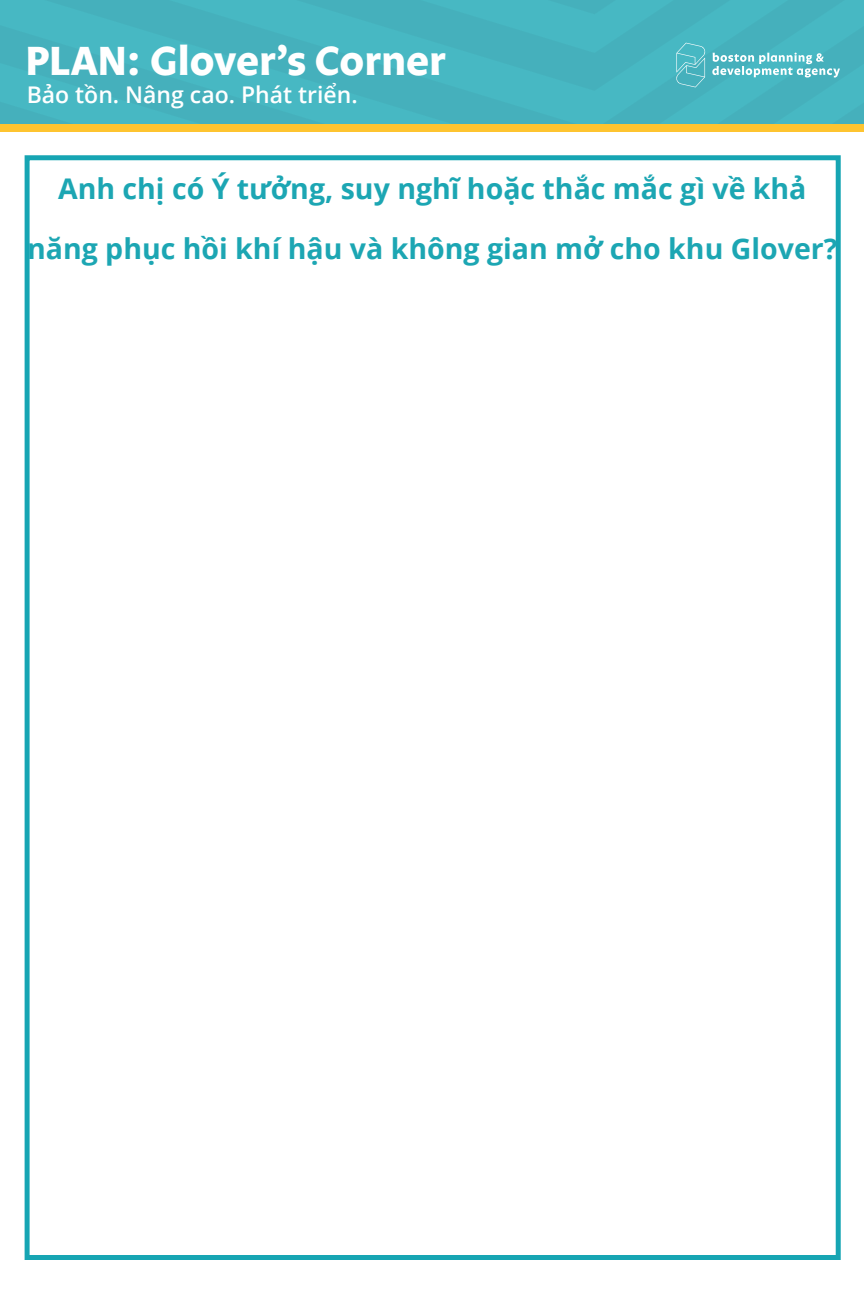
<style>
.page{position:relative;width:864px;height:1296px;background:#fff}
.page>*{position:absolute;margin:0;border:0;box-sizing:border-box;transform-origin:0 0}
.t1{font:700 41.65px "Legato OT";color:#fff}
.Paragraph_Heading{font:700 28.5px/60px "Open Sans";color:#1ca6b3;text-align:center}
.t2{font:600 23px "Open Sans";color:#fff}
</style>
<div class="page">
<div style="left:0;top:91px;width:864px;height:33px;background:#47b8c3"></div>
<div style="left:0;top:14px;width:864px;height:77px;background:#46b7c2"></div>
<div style="left:0;top:0;width:864px;height:14px;background:#47b8c3"></div>
<div style="left:0;top:124px;width:864px;height:8px;background:#fec430"></div>
<svg style="left:675px;top:43px;width:165px;height:44px"></svg>
<div style="left:25px;top:155px;width:816px;height:1105px;border:5px solid #16a5b3"></div>
<h1 class="t1" style="left:25px;top:37px;width:422px">PLAN: Glover’s Corner</h1>
<p class="t2" style="left:27px;top:79px;width:333px">Bảo tồn. Nâng cao. Phát triển.</p>
<p class="Paragraph_Heading" style="left:27px;top:158px;width:812px">Anh chị có Ý tưởng, suy nghĩ hoặc thắc mắc gì về khả năng phục hồi khí hậu và không gian mở cho khu Glover?</p>
</div>
